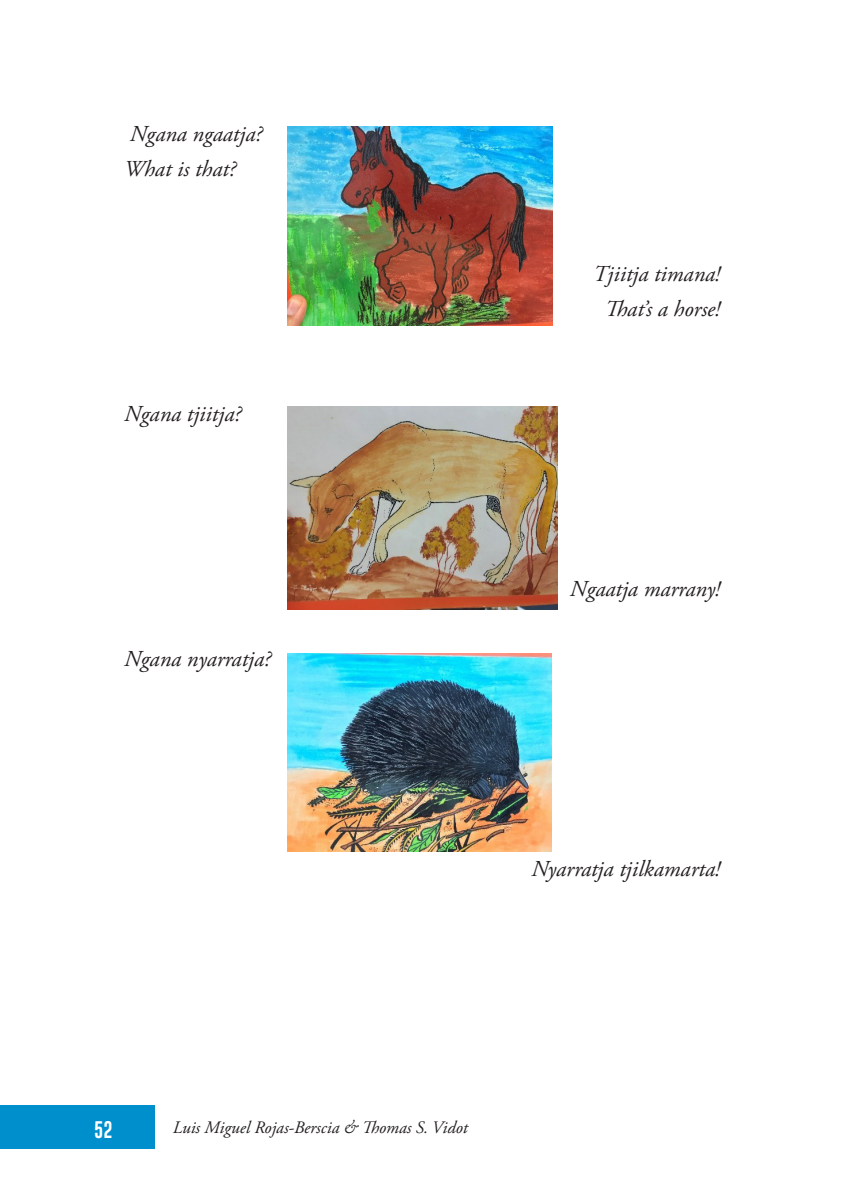
<style>
.page{position:relative;width:844px;height:1191px;background:#fff}
.page>*{position:absolute;margin:0;border:0;box-sizing:border-box;transform-origin:0 0}
.t1{font:italic 22.75px "Adobe Garamond Pro";color:#231f20}
.t2{font:italic 17.5px "Adobe Garamond Pro";color:#231f20}
.t3{font:17.5px "Gobold Uplow";color:#fff}
</style>
<div class="page">
<div style="left:0;top:1105px;width:154px;height:43px;background:#008fcd"></div>
<img style="left:287px;top:127px;width:265px;height:198px">
<img style="left:288px;top:407px;width:269px;height:202px">
<img style="left:287px;top:653px;width:264px;height:198px">
<p class="t1" style="left:130px;top:120px;width:134px">Ngana ngaatja?</p>
<p class="t1" style="left:124px;top:155px;width:113px">What is that?</p>
<p class="t1" style="left:124px;top:400px;width:119px">Ngana tjiitja?</p>
<p class="t1" style="left:124px;top:645px;width:148px">Ngana nyarratja?</p>
<p class="t1" style="left:593px;top:260px;width:128px">Tjiitja timana!</p>
<p class="t1" style="left:604px;top:295px;width:117px">That’s a horse!</p>
<p class="t1" style="left:569px;top:575px;width:151px">Ngaatja marrany!</p>
<p class="t1" style="left:531px;top:855px;width:190px">Nyarratja tjilkamarta!</p>
<p class="t3" style="left:94px;top:1115px;width:20px">52</p>
<p class="t2" style="left:173px;top:1116px;width:296px">Luis Miguel Rojas-Berscia &amp; Thomas S. Vidot</p>
</div>
